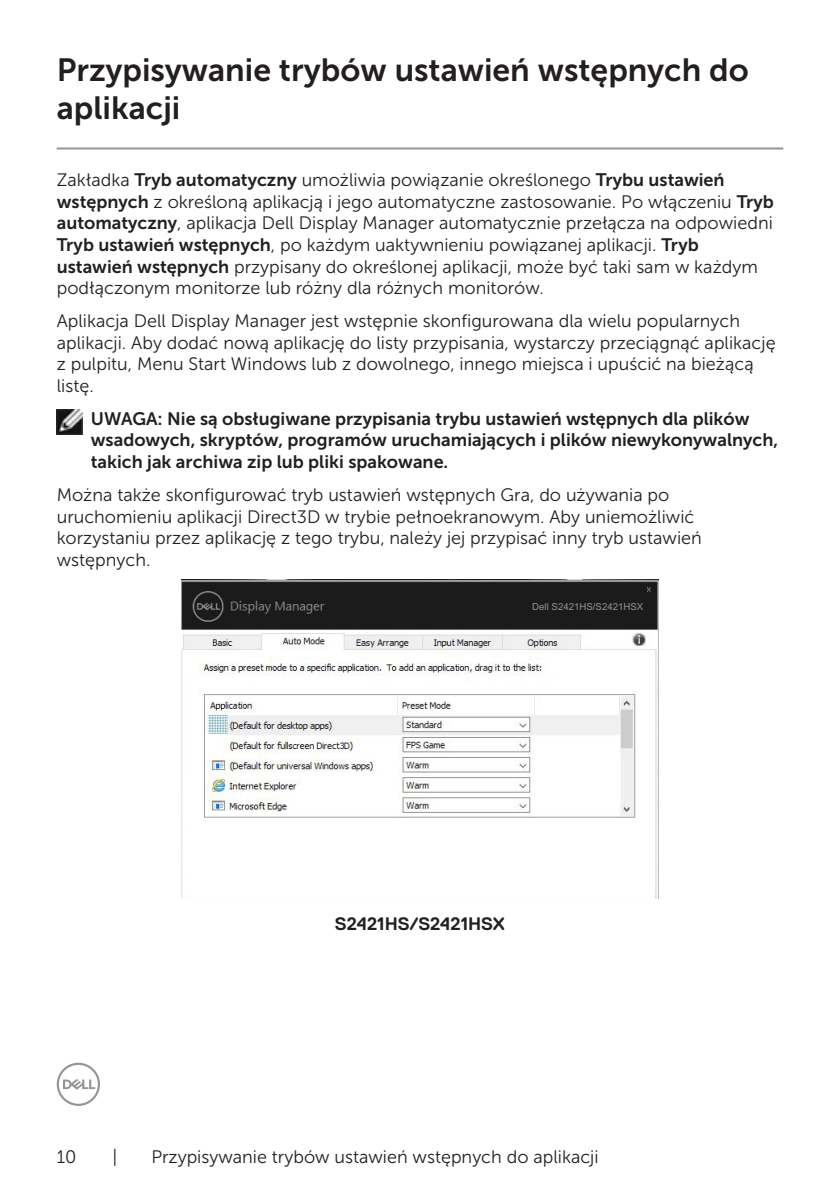
<style>
.page{position:relative;width:840px;height:1191px;background:#fff}
.page>*{position:absolute;margin:0;border:0;box-sizing:border-box;transform-origin:0 0}
.Head1{font:32px/38.4px "Museo Sans For Dell 700";color:#231f20}
.t1{font:18px/21.6px "Museo Sans For Dell 300";color:#231f20}
.t2{font:18px/21.6px "Museo Sans For Dell 700";color:#231f20}
.Paragraph{font:700 18px "Dell Replica";color:#231f20}
.t3{font:9.6px "Arial";color:#939393}
.s1{font-family:"Museo Sans For Dell 700"}
</style>
<div class="page">
<svg style="left:57px;top:1062px;width:43px;height:44px"></svg>
<hr style="left:57px;top:147px;width:725px;height:2px;background:#939598">
<img style="left:57px;top:409px;width:25px;height:26px">
<img style="left:182px;top:580px;width:475px;height:318px">
<div style="left:539px;top:600px;width:104px;height:12px;background:#1b1b1b"></div>
<p class="Head1" style="left:57px;top:50px;width:693px">Przypisywanie trybów ustawień wstępnych do aplikacji</p>
<p class="t1" style="left:57px;top:169px;width:718px">Zakładka <span class="s1">Tryb automatyczny</span> umożliwia powiązanie określonego <span class="s1">Trybu ustawień wstępnych</span> z określoną aplikacją i jego automatyczne zastosowanie. Po włączeniu <span class="s1">Tryb automatyczny</span>, aplikacja Dell Display Manager automatycznie przełącza na odpowiedni <span class="s1">Tryb ustawień wstępnych</span>, po każdym uaktywnieniu powiązanej aplikacji. <span class="s1">Tryb ustawień wstępnych</span> przypisany do określonej aplikacji, może być taki sam w każdym podłączonym monitorze lub różny dla różnych monitorów.</p>
<p class="t1" style="left:57px;top:310px;width:720px">Aplikacja Dell Display Manager jest wstępnie skonfigurowana dla wielu popularnych aplikacji. Aby dodać nową aplikację do listy przypisania, wystarczy przeciągnąć aplikację z pulpitu, Menu Start Windows lub z dowolnego, innego miejsca i upuścić na bieżącą listę.</p>
<p class="t2" style="left:91px;top:408px;width:688px">UWAGA: Nie są obsługiwane przypisania trybu ustawień wstępnych dla plików wsadowych, skryptów, programów uruchamiających i plików niewykonywalnych, takich jak archiwa zip lub pliki spakowane.</p>
<p class="t1" style="left:57px;top:484px;width:646px">Można także skonfigurować tryb ustawień wstępnych Gra, do używania po uruchomieniu aplikacji Direct3D w trybie pełnoekranowym. Aby uniemożliwić korzystaniu przez aplikację z tego trybu, należy jej przypisać inny tryb ustawień wstępnych.</p>
<p class="t3" style="left:532px;top:601px;width:112px">Dell S2421HS/S2421HSX</p>
<p class="Paragraph" style="left:335px;top:913px;width:171px">S2421HS/S2421HSX</p>
<p class="t1" style="left:57px;top:1145px;width:21px">10</p>
<p class="t1" style="left:112px;top:1145px;width:6px">|</p>
<p class="t1" style="left:151px;top:1145px;width:448px">Przypisywanie trybów ustawień wstępnych do aplikacji</p>
</div>
